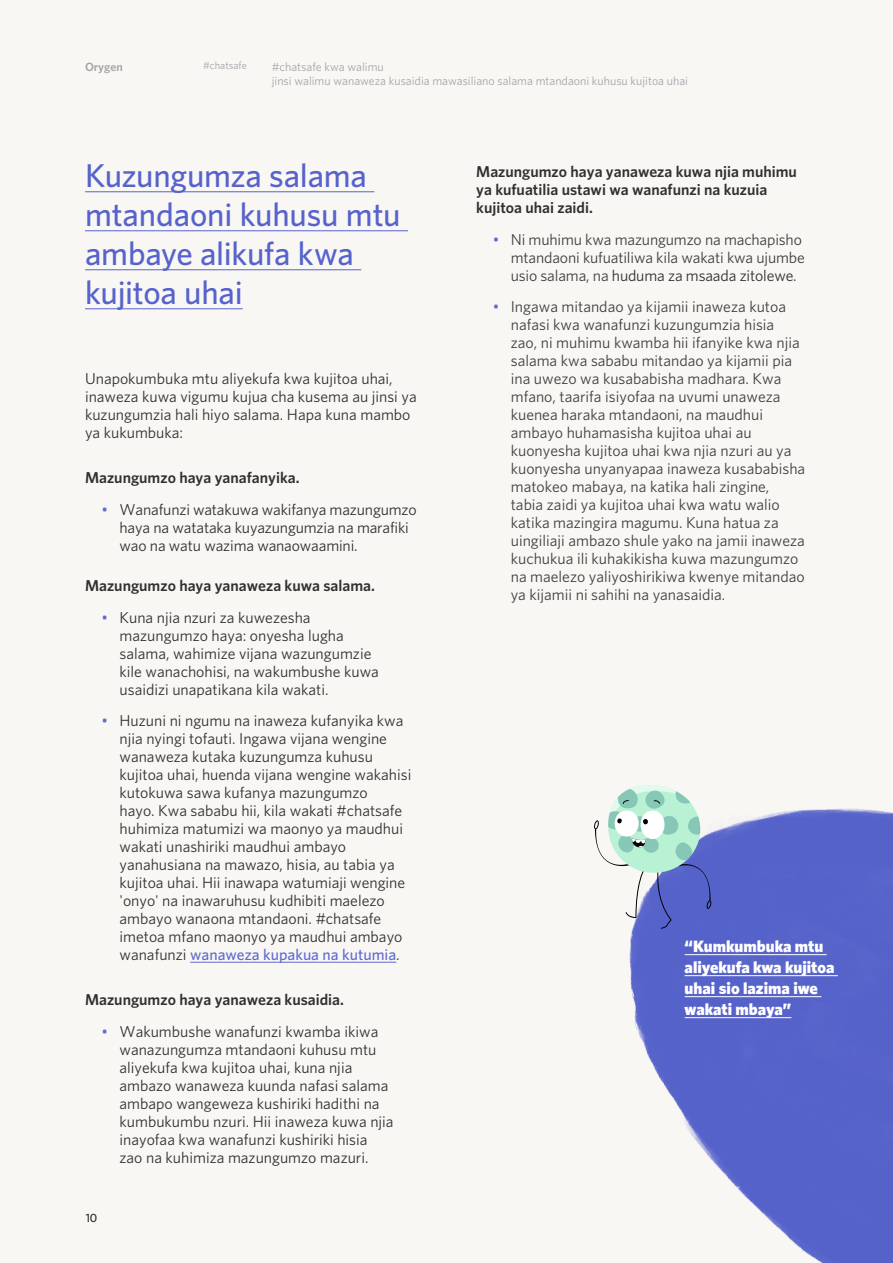
<style>
.page{position:relative;width:893px;height:1263px;background:#f9f7f4}
.page>*{position:absolute;margin:0;border:0;box-sizing:border-box;transform-origin:0 0}
.t1{font:500 33px/39px "Whitney HTF";letter-spacing:-.005em;color:#5763cc}
.placeholder{font:900 16.5px/21px "Whitney";color:#fff}
.Body_text_1{font:15.75px/18px "Whitney HTF";color:#312f30}
.t2{font:15.75px/18px "Whitney HTF";color:#3f3f3f}
.Body_lead_in{font:600 15.75px/18px "Whitney HTF";color:#312f30}
.t3{font:12px/14.4px "Whitney HTF";color:#a4a5a9}
.t4{font:600 12px "Whitney HTF";color:#a4a5a9}
.t5{font:500 12px "Whitney HTF";color:#231f20}
.t6{font:10.5px "Whitney HTF";color:#a4a5a9}
.s1{color:#5f6bcf}
.s2{font-weight:500;color:#5f6bcf}
.s3{color:#312f30}
</style>
<div class="page">
<hr style="left:85px;top:191px;width:289px;height:1px;background:#5763cc">
<hr style="left:85px;top:230px;width:323px;height:1px;background:#5763cc">
<hr style="left:85px;top:269px;width:276px;height:1px;background:#5763cc">
<hr style="left:85px;top:308px;width:158px;height:1px;background:#5763cc">
<hr style="left:190px;top:962px;width:206px;height:1px;background:#5f6bcf">
<img style="left:629px;top:808px;width:264px;height:455px">
<svg style="left:594px;top:785px;width:117px;height:144px"></svg>
<hr style="left:685px;top:954px;width:142px;height:1px;background:#fff">
<hr style="left:685px;top:975px;width:153px;height:1px;background:#fff">
<hr style="left:685px;top:996px;width:136px;height:1px;background:#fff">
<hr style="left:685px;top:1017px;width:106px;height:1px;background:#fff">
<p class="t4" style="left:85px;top:59px;width:39px">Orygen</p>
<p class="t6" style="left:203px;top:59px;width:45px">#chatsafe</p>
<p class="t3" style="left:272px;top:59px;width:418px">#chatsafe kwa walimu<br>jinsi walimu wanaweza kusaidia mawasiliano salama mtandaoni kuhusu kujitoa uhai</p>
<h2 class="t1" style="left:85px;top:155px;width:317px">Kuzungumza salama mtandaoni kuhusu mtu ambaye alikufa kwa kujitoa uhai</h2>
<p class="Body_text_1" style="left:85px;top:369px;width:333px">Unapokumbuka mtu aliyekufa kwa kujitoa uhai, inaweza kuwa vigumu kujua cha kusema au jinsi ya kuzungumzia hali hiyo salama. Hapa kuna mambo ya kukumbuka:</p>
<p class="Body_lead_in" style="left:85px;top:468px;width:216px">Mazungumzo haya yanafanyika.</p>
<p class="Body_text_1" style="left:120px;top:500px;width:299px;text-indent:-18px"><span class="s1">•</span> Wanafunzi watakuwa wakifanya mazungumzo haya na watataka kuyazungumzia na marafiki wao na watu wazima wanaowaamini.</p>
<p class="Body_lead_in" style="left:85px;top:576px;width:291px">Mazungumzo haya yanaweza kuwa salama.</p>
<p class="Body_text_1" style="left:120px;top:608px;width:261px;text-indent:-18px"><span class="s1">•</span> Kuna njia nzuri za kuwezesha mazungumzo haya: onyesha lugha salama, wahimize vijana wazungumzie kile wanachohisi, na wakumbushe kuwa usaidizi unapatikana kila wakati.</p>
<p class="Body_text_1" style="left:120px;top:711px;width:293px;text-indent:-18px"><span class="s1">•</span> Huzuni ni ngumu na inaweza kufanyika kwa njia nyingi tofauti. Ingawa vijana wengine wanaweza kutaka kuzungumza kuhusu kujitoa uhai, huenda vijana wengine wakahisi kutokuwa sawa kufanya mazungumzo<br>hayo. Kwa sababu hii, kila wakati #chatsafe huhimiza matumizi wa maonyo ya maudhui wakati unashiriki maudhui ambayo yanahusiana na mawazo, hisia, au tabia ya kujitoa uhai. Hii inawapa watumiaji wengine 'onyo' na inawaruhusu kudhibiti maelezo ambayo wanaona mtandaoni. #chatsafe imetoa mfano maonyo ya maudhui ambayo wanafunzi <span class="s2">wanaweza kupakua na kutumia</span>.</p>
<p class="Body_lead_in" style="left:85px;top:990px;width:260px">Mazungumzo haya yanaweza kusaidia.</p>
<p class="Body_text_1" style="left:120px;top:1022px;width:276px;text-indent:-18px"><span class="s1">•</span> Wakumbushe wanafunzi kwamba ikiwa wanazungumza mtandaoni kuhusu mtu aliyekufa kwa kujitoa uhai, kuna njia ambazo wanaweza kuunda nafasi salama ambapo wangeweza kushiriki hadithi na kumbukumbu nzuri. Hii inaweza kuwa njia inayofaa kwa wanafunzi kushiriki hisia zao na kuhimiza mazungumzo mazuri.</p>
<p class="t5" style="left:86px;top:1211px;width:13px">10</p>
<p class="Body_lead_in" style="left:476px;top:162px;width:322px">Mazungumzo haya yanaweza kuwa njia muhimu ya kufuatilia ustawi wa wanafunzi na kuzuia kujitoa uhai zaidi.</p>
<p class="t2" style="left:511px;top:230px;width:296px;text-indent:-18px"><span class="s1">•</span> Ni muhimu kwa mazungumzo na machapisho mtandaoni kufuatiliwa kila wakati kwa ujumbe usio salama, na <span class="s3">huduma za msaada zitolewe</span>.</p>
<p class="t2" style="left:511px;top:297px;width:296px;text-indent:-18px"><span class="s1">•</span> Ingawa mitandao ya kijamii inaweza kutoa nafasi kwa wanafunzi kuzungumzia hisia<br>zao, ni muhimu kwamba hii ifanyike kwa njia salama kwa sababu mitandao ya kijamii pia ina uwezo wa kusababisha madhara. Kwa mfano, taarifa isiyofaa na uvumi unaweza kuenea haraka mtandaoni, na maudhui ambayo huhamasisha kujitoa uhai au kuonyesha kujitoa uhai kwa njia nzuri au ya kuonyesha unyanyapaa inaweza kusababisha matokeo mabaya, na katika hali zingine, tabia zaidi ya kujitoa uhai kwa watu walio katika mazingira magumu. Kuna hatua za uingiliaji ambazo shule yako na jamii inaweza kuchukua ili kuhakikisha kuwa mazungumzo na maelezo yaliyoshirikiwa kwenye mitandao ya kijamii ni sahihi na yanasaidia.</p>
<p class="placeholder" style="left:685px;top:935px;width:151px">“Kumkumbuka mtu aliyekufa kwa kujitoa uhai sio lazima iwe wakati mbaya”</p>
</div>
